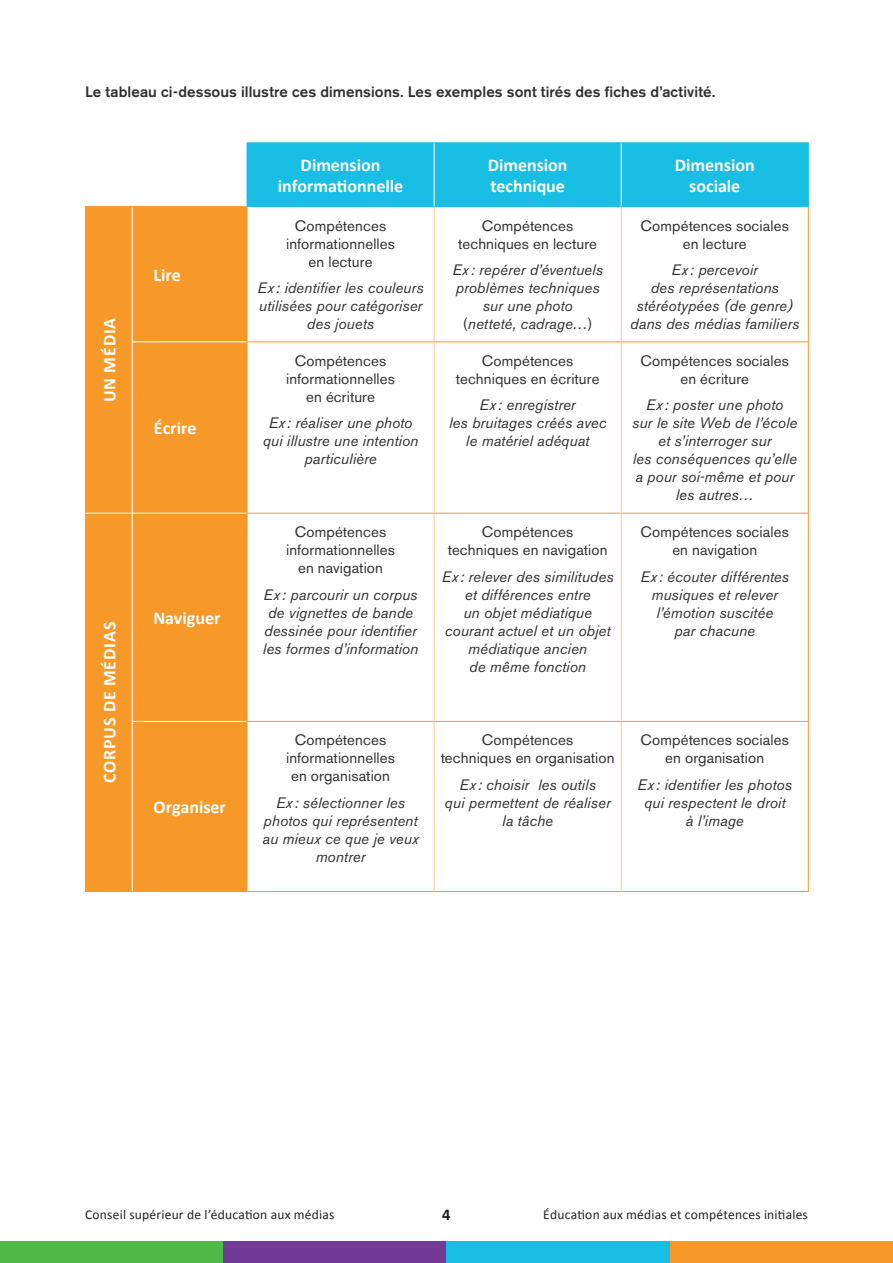
<style>
.page{position:relative;width:893px;height:1263px;background:#fff}
.page>*{position:absolute;margin:0;border:0;box-sizing:border-box;transform-origin:0 0}
.t1{font:700 18px "Calibri";color:#fff}
.t2{font:700 18px "Calibri";letter-spacing:.045em;color:#fff}
.t3{font:700 16.5px "Calibri";color:#231f20}
.t4{font:italic 15px/18px "Akzidenz Grotesk BE";letter-spacing:.005em;color:#312f30;text-align:center}
.t5{font:15px/18px "Akzidenz Grotesk BE";letter-spacing:.01em;color:#312f30;text-align:center}
.t6{font:500 15px "Akzidenz Grotesk BE";letter-spacing:.005em;color:#312f30}
.t7{font:13.5px "Calibri";letter-spacing:.02em;color:#231f20}
.s1{font-style:normal}
</style>
<div class="page">
<div style="left:223px;top:1242px;width:223px;height:21px;background:#743a97"></div>
<div style="left:446px;top:1242px;width:224px;height:21px;background:#18bee3"></div>
<div style="left:0;top:1242px;width:223px;height:21px;background:#51b948"></div>
<div style="left:670px;top:1242px;width:223px;height:21px;background:#f79929"></div>
<div style="left:248px;top:143px;width:560px;height:63px;background:#18bee3"></div>
<div style="left:86px;top:207px;width:46px;height:684px;background:#f79929"></div>
<div style="left:133px;top:207px;width:114px;height:684px;background:#f79929"></div>
<hr style="left:85px;top:206px;width:47px;height:1px;background:#f79929">
<hr style="left:85px;top:207px;width:1px;height:135px;background:#f79929">
<hr style="left:85px;top:342px;width:1px;height:171px;background:#f79929">
<hr style="left:132px;top:206px;width:115px;height:1px;background:#f79929">
<hr style="left:247px;top:207px;width:1px;height:135px;background:#f79929">
<hr style="left:247px;top:342px;width:1px;height:171px;background:#f79929">
<hr style="left:434px;top:207px;width:1px;height:134px;background:#fdc98f">
<hr style="left:621px;top:207px;width:1px;height:134px;background:#fdc98f">
<hr style="left:434px;top:342px;width:1px;height:171px;background:#fdc98f">
<hr style="left:621px;top:342px;width:1px;height:171px;background:#fdc98f">
<hr style="left:808px;top:207px;width:1px;height:134px;background:#f79929">
<hr style="left:247px;top:341px;width:187px;height:1px;background:#f79929">
<hr style="left:434px;top:341px;width:187px;height:1px;background:#f79929">
<hr style="left:621px;top:341px;width:188px;height:1px;background:#f79929">
<hr style="left:808px;top:342px;width:1px;height:171px;background:#f79929">
<hr style="left:85px;top:513px;width:1px;height:208px;background:#f79929">
<hr style="left:85px;top:721px;width:1px;height:170px;background:#f79929">
<hr style="left:247px;top:513px;width:187px;height:1px;background:#f79929">
<hr style="left:434px;top:513px;width:187px;height:1px;background:#f79929">
<hr style="left:621px;top:513px;width:188px;height:1px;background:#f79929">
<hr style="left:808px;top:514px;width:1px;height:207px;background:#f79929">
<hr style="left:247px;top:721px;width:187px;height:1px;background:#f79929">
<hr style="left:434px;top:721px;width:187px;height:1px;background:#f79929">
<hr style="left:621px;top:721px;width:188px;height:1px;background:#f79929">
<hr style="left:808px;top:722px;width:1px;height:169px;background:#f79929">
<hr style="left:247px;top:891px;width:187px;height:1px;background:#f79929">
<hr style="left:434px;top:891px;width:187px;height:1px;background:#f79929">
<hr style="left:621px;top:891px;width:188px;height:1px;background:#f79929">
<hr style="left:247px;top:513px;width:1px;height:208px;background:#f79929">
<hr style="left:247px;top:721px;width:1px;height:170px;background:#f79929">
<hr style="left:132px;top:891px;width:115px;height:1px;background:#f79929">
<hr style="left:434px;top:514px;width:1px;height:207px;background:#fdc98f">
<hr style="left:621px;top:514px;width:1px;height:207px;background:#fdc98f">
<hr style="left:434px;top:722px;width:1px;height:169px;background:#fdc98f">
<hr style="left:621px;top:722px;width:1px;height:169px;background:#fdc98f">
<hr style="left:86px;top:513px;width:46px;height:1px;background:#fff">
<hr style="left:85px;top:891px;width:47px;height:1px;background:#f79929">
<hr style="left:434px;top:143px;width:1px;height:63px;background:#fff">
<hr style="left:621px;top:143px;width:1px;height:63px;background:#fff">
<hr style="left:247px;top:142px;width:187px;height:1px;background:#18bee3">
<hr style="left:247px;top:143px;width:1px;height:63px;background:#18bee3">
<hr style="left:434px;top:142px;width:187px;height:1px;background:#18bee3">
<hr style="left:621px;top:142px;width:188px;height:1px;background:#18bee3">
<hr style="left:808px;top:143px;width:1px;height:63px;background:#18bee3">
<hr style="left:132px;top:341px;width:115px;height:1px;background:#fff">
<hr style="left:132px;top:513px;width:115px;height:1px;background:#fff">
<hr style="left:132px;top:721px;width:115px;height:1px;background:#fff">
<hr style="left:247px;top:206px;width:187px;height:1px;background:#18bee3">
<hr style="left:434px;top:206px;width:187px;height:1px;background:#18bee3">
<hr style="left:621px;top:206px;width:188px;height:1px;background:#18bee3">
<p class="t6" style="left:85px;top:83px;width:632px">Le tableau ci-dessous illustre ces dimensions. Les exemples sont tirés des fiches d’activité.</p>
<p class="t1" style="left:98px;top:402px;width:86px;rotate:-90deg">UN MÉDIA</p>
<p class="t2" style="left:98px;top:783px;width:163px;rotate:-90deg">CORPUS DE MÉDIAS</p>
<p class="t1" style="left:153px;top:264px;width:29px">Lire</p>
<p class="t1" style="left:154px;top:417px;width:44px">Écrire</p>
<p class="t1" style="left:153px;top:606px;width:69px">Naviguer</p>
<p class="t1" style="left:153px;top:796px;width:74px">Organiser</p>
<p class="t1" style="left:301px;top:153px;width:81px">Dimension</p>
<p class="t1" style="left:278px;top:175px;width:127px">informationnelle</p>
<p class="t5" style="left:286px;top:216px;width:110px">Compétences informationnelles en lecture</p>
<p class="t4" style="left:258px;top:279px;width:167px">Ex : identifier les couleurs utilisées pour catégoriser des jouets</p>
<p class="t5" style="left:286px;top:352px;width:110px">Compétences informationnelles en écriture</p>
<p class="t4" style="left:263px;top:414px;width:157px">Ex : réaliser une photo qui illustre une intention particulière</p>
<p class="t5" style="left:286px;top:523px;width:110px">Compétences informationnelles en navigation</p>
<p class="t4" style="left:263px;top:585px;width:157px">Ex : parcourir un corpus de vignettes de bande dessinée pour identifier les formes d’information</p>
<p class="t1" style="left:488px;top:153px;width:81px">Dimension</p>
<p class="t1" style="left:490px;top:175px;width:76px">technique</p>
<p class="t5" style="left:458px;top:216px;width:140px">Compétences techniques en lecture</p>
<p class="t4" style="left:452px;top:261px;width:152px">Ex : repérer d’éventuels problèmes techniques sur une photo<br><span class="s1">(</span>netteté, cadrage…<span class="s1">)</span></p>
<p class="t5" style="left:456px;top:352px;width:145px">Compétences techniques en écriture</p>
<p class="t4" style="left:449px;top:396px;width:159px">Ex : enregistrer<br>les bruitages créés avec le matériel adéquat</p>
<p class="t5" style="left:448px;top:523px;width:161px">Compétences techniques en navigation</p>
<p class="t4" style="left:442px;top:567px;width:173px">Ex : relever des similitudes et différences entre<br>un objet médiatique courant actuel et un objet médiatique ancien<br>de même fonction</p>
<p class="t1" style="left:675px;top:153px;width:81px">Dimension</p>
<p class="t1" style="left:689px;top:175px;width:53px">sociale</p>
<p class="t5" style="left:641px;top:216px;width:150px">Compétences sociales en lecture</p>
<p class="t4" style="left:630px;top:261px;width:171px">Ex : percevoir<br>des représentations stéréotypées (de genre) dans des médias familiers</p>
<p class="t5" style="left:641px;top:352px;width:150px">Compétences sociales en écriture</p>
<p class="t4" style="left:632px;top:396px;width:167px">Ex : poster une photo<br>sur le site Web de l’école et s’interroger sur<br>les conséquences qu’elle a pour soi-même et pour les autres…</p>
<p class="t5" style="left:641px;top:523px;width:150px">Compétences sociales en navigation</p>
<p class="t4" style="left:640px;top:567px;width:150px">Ex : écouter différentes musiques et relever l’émotion suscitée<br>par chacune</p>
<p class="t5" style="left:286px;top:731px;width:110px">Compétences informationnelles en organisation</p>
<p class="t4" style="left:262px;top:794px;width:158px">Ex : sélectionner les photos qui représentent au mieux ce que je veux montrer</p>
<p class="t5" style="left:441px;top:731px;width:175px">Compétences<br>techniques en organisation</p>
<p class="t4" style="left:445px;top:776px;width:168px">Ex : choisir les outils<br>qui permettent de réaliser la tâche</p>
<p class="t5" style="left:641px;top:731px;width:150px">Compétences sociales en organisation</p>
<p class="t4" style="left:638px;top:776px;width:156px">Ex : identifier les photos qui respectent le droit<br>à l’image</p>
<p class="t7" style="left:85px;top:1206px;width:251px">Conseil supérieur de l’éducation aux médias</p>
<p class="t3" style="left:442px;top:1204px;width:10px">4</p>
<p class="t7" style="left:543px;top:1206px;width:266px">Éducation aux médias et compétences initiales</p>
</div>
